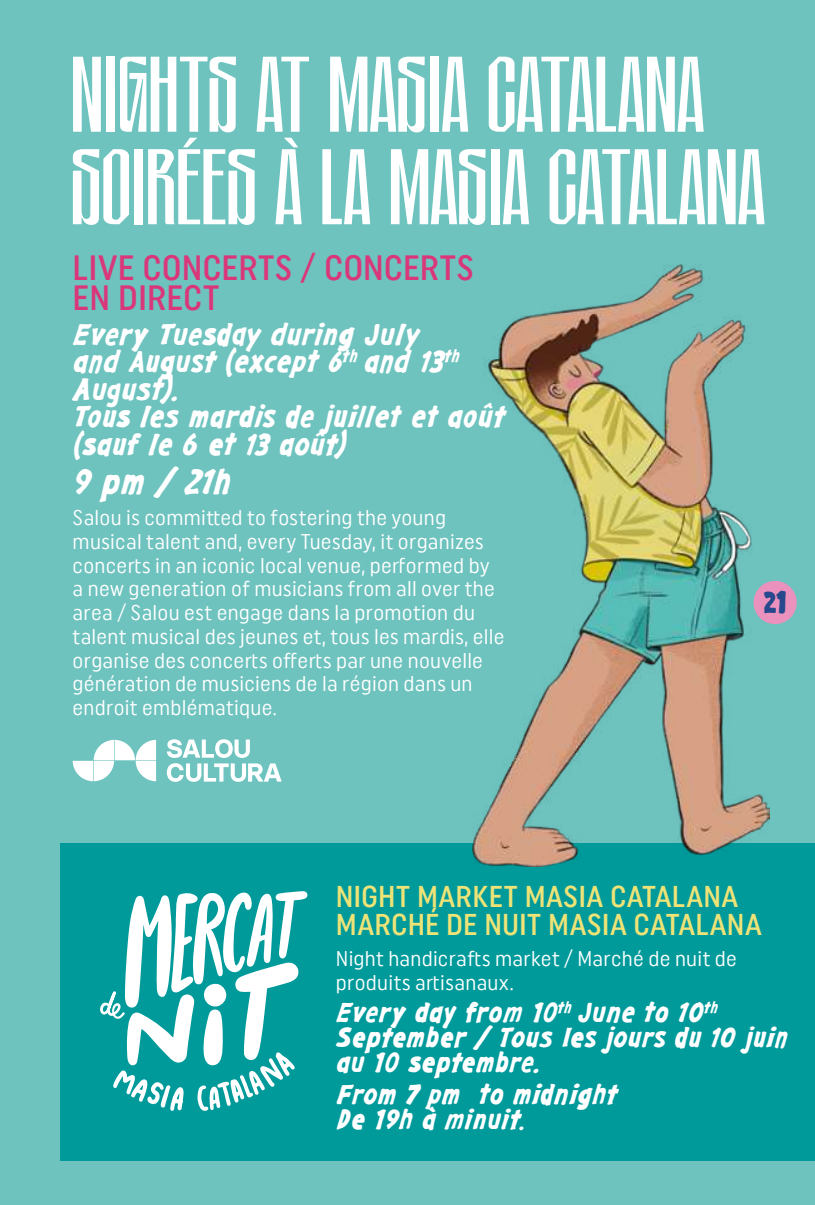
<style>
.page{position:relative;width:815px;height:1205px;background:#6ec3bf}
.page>*{position:absolute;margin:0;border:0;box-sizing:border-box;transform-origin:0 0}
.t1{font:500 62.5px/92.5px "Dx Slight Free Personal Use";letter-spacing:-.005em;color:#fff;scale:1.41 1}
.t2{font:35px/30px "Uniform Condensed 2";letter-spacing:.01em;color:#da377b}
.t3{font:italic 700 35px "Gargle Rg";color:#fff}
.t4{font:italic 700 30px/27.5px "Gargle Rg";letter-spacing:-.005em;color:#fff}
.t5{font:30px/27.5px "Uniform Condensed 2";letter-spacing:.015em;color:#eee377}
.t6{font:700 30px "Gargle Cd Rg";color:#26488c}
.t7{font:italic 700 27.5px/25px "Gargle Rg";letter-spacing:.005em;color:#fff}
.t8{font:21.25px/23.8px "Uniform Condensed 6";letter-spacing:.015em;color:#fff}
</style>
<div class="page">
<div style="left:61px;top:843px;width:754px;height:317px;background:#009a9b"></div>
<svg style="left:167px;top:739px;width:115px;height:43px"></svg>
<svg style="left:73px;top:740px;width:83px;height:41px"></svg>
<svg style="left:100px;top:891px;width:208px;height:220px"></svg>
<img style="left:473px;top:264px;width:297px;height:602px">
<div style="left:753px;top:581px;width:44px;height:43px;background:#ea91bd;border-radius:50%"></div>
<h1 class="t1" style="left:71px;top:64px;width:494px">NIGHTS AT MASIA CATALANA<br>SOIRÉES À LA MASIA CATALANA</h1>
<h2 class="t2" style="left:73px;top:252px;width:403px">LIVE CONCERTS / CONCERTS<br>EN DIRECT</h2>
<h3 class="t4" style="left:73px;top:320px;width:433px">Every Tuesday during July<br>and August (except 6<sup>th</sup> and 13<sup>th<br></sup>August).<br>Tous les mardis de juillet et août (sauf le 6 et 13 août)</h3>
<h2 class="t3" style="left:73px;top:461px;width:159px">9 pm / 21h</h2>
<p class="t8" style="left:73px;top:505px;width:433px">Salou is committed to fostering the young musical talent and, every Tuesday, it organizes concerts in an iconic local venue, performed by a new generation of musicians from all over the area / Salou est engage dans la promotion du talent musical des jeunes et, tous les mardis, elle organise des concerts offerts par une nouvelle génération de musiciens de la région dans un endroit emblématique.</p>
<h3 class="t6" style="left:764px;top:584px;width:24px">21</h3>
<h3 class="t5" style="left:336px;top:883px;width:427px">NIGHT MARKET MASIA CATALANA<br>MARCHÉ DE NUIT MASIA CATALANA</h3>
<p class="t8" style="left:336px;top:946px;width:403px">Night handicrafts market / Marché de nuit de produits artisanaux.</p>
<p class="t7" style="left:336px;top:999px;width:453px">Every day from 10<sup>th</sup> June to 10<sup>th<br></sup>September / Tous les jours du 10 juin au 10 septembre.</p>
<p class="t7" style="left:336px;top:1082px;width:283px">From 7 pm to midnight<br>De 19h à minuit.</p>
</div>
